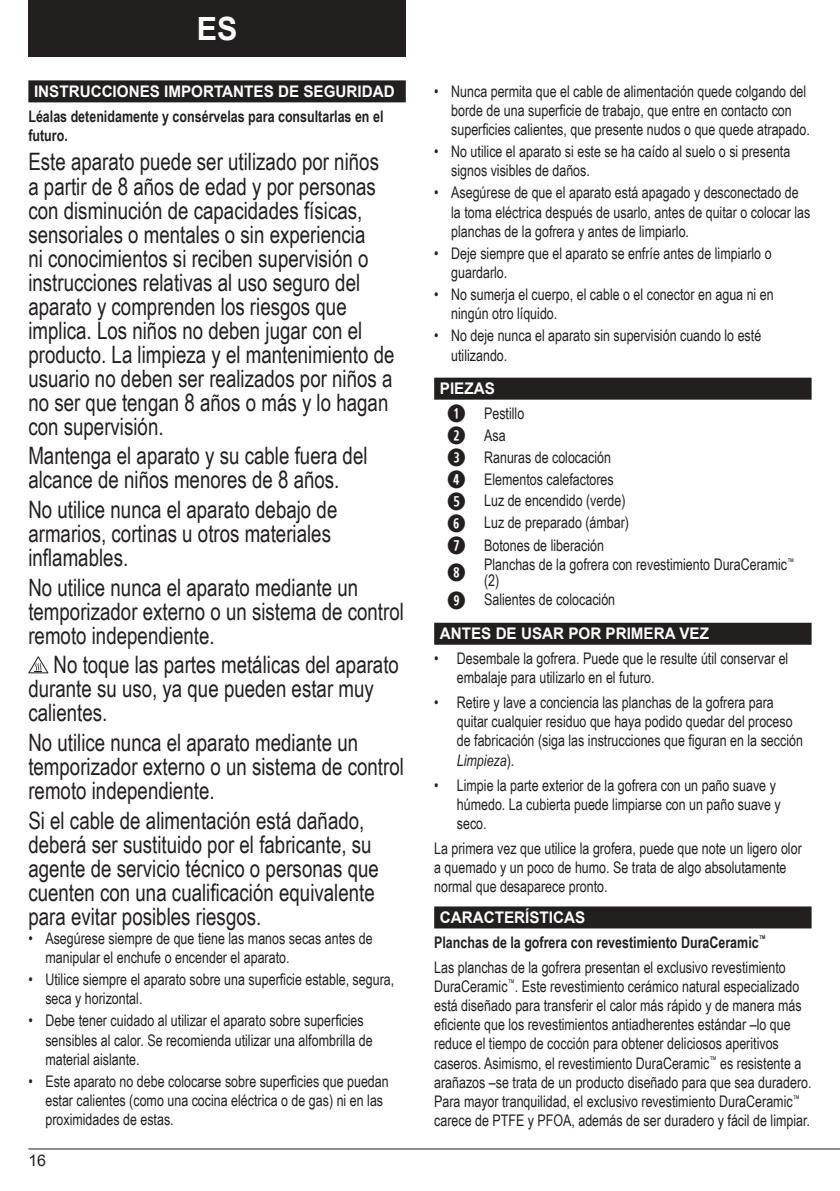
<style>
.page{position:relative;width:840px;height:1191px;background:#fff}
.page>*{position:absolute;margin:0;border:0;box-sizing:border-box;transform-origin:0 0}
.t1{font:700 32px "Arial";color:#fff;scale:.95 1}
.t2{font:24px/24px "Arial Narrow";color:#241f1f;scale:.95 1}
.t3{font:700 24px "Combi Numerals Pro";color:#241f1f;scale:.95 1}
.t4{font:16px/19.2px "Arial Narrow";color:#241f1f;scale:.95 1}
.t5{font:700 16px "Arial";color:#fff;scale:.95 1}
.t6{font:700 16px/19.2px "Arial Narrow";color:#241f1f;scale:.95 1}
.t7{font:16px "Arial";color:#241f1f}
.s1{font-family:"Combi Numerals Pro";font-weight:700;font-size:24px}
.s2{font-style:italic}
.s3{font-weight:700}
</style>
<div class="page">
<hr style="left:28px;top:1148px;width:811px;height:1px;background:#241f1f">
<div style="left:28px;top:80px;width:377px;height:22px;background:#241f1f"></div>
<svg style="left:28px;top:656px;width:20px;height:17px"></svg>
<div style="left:434px;top:378px;width:377px;height:22px;background:#241f1f"></div>
<div style="left:434px;top:623px;width:377px;height:22px;background:#241f1f"></div>
<div style="left:434px;top:906px;width:377px;height:22px;background:#241f1f"></div>
<div style="left:28px;top:0;width:377px;height:57px;background:#241f1f"></div>
<h1 class="t1" style="left:197px;top:7px;width:44px">ES</h1>
<p class="t5" style="left:34px;top:80px;width:381px">INSTRUCCIONES IMPORTANTES DE SEGURIDAD</p>
<p class="t6" style="left:28px;top:106px;width:375px">Léalas detenidamente y consérvelas para consultarlas en el futuro.</p>
<p class="t2" style="left:28px;top:149px;width:387px">Este aparato puede ser utilizado por niños a partir de 8 años de edad y por personas con disminución de capacidades físicas, sensoriales o mentales o sin experiencia<br>ni conocimientos si reciben supervisión o instrucciones relativas al uso seguro del aparato y comprenden los riesgos que implica. Los niños no deben jugar con el producto. La limpieza y el mantenimiento de usuario no deben ser realizados por niños a no ser que tengan 8 años o más y lo hagan con supervisión.</p>
<h2 class="t2" style="left:28px;top:443px;width:358px">Mantenga el aparato y su cable fuera del alcance de niños menores de 8 años.</h2>
<h2 class="t2" style="left:28px;top:496px;width:326px">No utilice nunca el aparato debajo de armarios, cortinas u otros materiales inflamables.</h2>
<h2 class="t2" style="left:28px;top:574px;width:396px">No utilice nunca el aparato mediante un temporizador externo o un sistema de control remoto independiente.</h2>
<h2 class="t2" style="left:28px;top:652px;width:391px;text-indent:25px">No toque las partes metálicas del aparato durante su uso, ya que pueden estar muy calientes.</h2>
<h2 class="t2" style="left:28px;top:729px;width:396px">No utilice nunca el aparato mediante un temporizador externo o un sistema de control remoto independiente.</h2>
<h2 class="t2" style="left:28px;top:807px;width:370px">Si el cable de alimentación está dañado, deberá ser sustituido por el fabricante, su agente de servicio técnico o personas que cuenten con una cualificación equivalente para evitar posibles riesgos.</h2>
<p class="t4" style="left:45px;top:928px;width:346px;text-indent:-17px">• Asegúrese siempre de que tiene las manos secas antes de manipular el enchufe o encender el aparato.</p>
<p class="t4" style="left:45px;top:969px;width:368px;text-indent:-17px">• Utilice siempre el aparato sobre una superficie estable, segura, seca y horizontal.</p>
<p class="t4" style="left:45px;top:1010px;width:346px;text-indent:-17px">• Debe tener cuidado al utilizar el aparato sobre superficies sensibles al calor. Se recomienda utilizar una alfombrilla de material aislante.</p>
<p class="t4" style="left:45px;top:1071px;width:363px;text-indent:-17px">• Este aparato no debe colocarse sobre superficies que puedan estar calientes (como una cocina eléctrica o de gas) ni en las proximidades de estas.</p>
<p class="t7" style="left:28px;top:1150px;width:19px">16</p>
<p class="t4" style="left:451px;top:81px;width:379px;text-indent:-17px">• Nunca permita que el cable de alimentación quede colgando del borde de una superficie de trabajo, que entre en contacto con superficies calientes, que presente nudos o que quede atrapado.</p>
<p class="t4" style="left:451px;top:141px;width:358px;text-indent:-17px">• No utilice el aparato si este se ha caído al suelo o si presenta signos visibles de daños.</p>
<p class="t4" style="left:451px;top:183px;width:379px;text-indent:-17px">• Asegúrese de que el aparato está apagado y desconectado de la toma eléctrica después de usarlo, antes de quitar o colocar las planchas de la gofrera y antes de limpiarlo.</p>
<p class="t4" style="left:451px;top:243px;width:338px;text-indent:-17px">• Deje siempre que el aparato se enfríe antes de limpiarlo o guardarlo.</p>
<p class="t4" style="left:451px;top:284px;width:341px;text-indent:-17px">• No sumerja el cuerpo, el cable o el conector en agua ni en ningún otro líquido.</p>
<p class="t4" style="left:451px;top:325px;width:328px;text-indent:-17px">• No deje nunca el aparato sin supervisión cuando lo esté utilizando.</p>
<p class="t5" style="left:439px;top:378px;width:59px">PIEZAS</p>
<p class="t4" style="left:447px;top:401px;width:193px;line-height:22px"><span class="s1">Q</span> Pestillo<br><span class="s1">W</span> Asa<br><span class="s1">E</span> Ranuras de colocación<br><span class="s1">R</span> Elementos calefactores<br><span class="s1">T</span> Luz de encendido (verde)<br><span class="s1">Y</span> Luz de preparado (ámbar)<br><span class="s1">U</span> Botones de liberación</p>
<h2 class="t3" style="left:447px;top:564px;width:21px">I</h2>
<p class="t4" style="left:484px;top:556px;width:328px;line-height:16px">Planchas de la gofrera con revestimiento DuraCeramic<sup>™ </sup>(2)</p>
<p class="t4" style="left:447px;top:589px;width:178px"><span class="s1">O</span> Salientes de colocación</p>
<p class="t5" style="left:439px;top:623px;width:284px">ANTES DE USAR POR PRIMERA VEZ</p>
<p class="t4" style="left:456px;top:648px;width:350px;text-indent:-23px">• Desembale la gofrera. Puede que le resulte útil conservar el embalaje para utilizarlo en el futuro.</p>
<p class="t4" style="left:456px;top:692px;width:365px;text-indent:-23px">• Retire y lave a conciencia las planchas de la gofrera para quitar cualquier residuo que haya podido quedar del proceso de fabricación (siga las instrucciones que figuran en la sección <span class="s2">Limpieza</span>).</p>
<p class="t4" style="left:456px;top:774px;width:342px;text-indent:-23px">• Limpie la parte exterior de la gofrera con un paño suave y húmedo. La cubierta puede limpiarse con un paño suave y seco.</p>
<p class="t4" style="left:434px;top:838px;width:388px">La primera vez que utilice la grofera, puede que note un ligero olor a quemado y un poco de humo. Se trata de algo absolutamente normal que desaparece pronto.</p>
<p class="t5" style="left:439px;top:906px;width:154px">CARACTERÍSTICAS</p>
<p class="t4" style="left:434px;top:929px;width:371px;line-height:24.8px"><span class="s3">Planchas de la gofrera con revestimiento DuraCeramic</span><sup>™<br></sup>Las planchas de la gofrera presentan el exclusivo revestimiento</p>
<p class="t4" style="left:434px;top:976px;width:398px">DuraCeramic<sup>™</sup>. Este revestimiento cerámico natural especializado está diseñado para transferir el calor más rápido y de manera más eficiente que los revestimientos antiadherentes estándar –lo que reduce el tiempo de cocción para obtener deliciosos aperitivos caseros. Asimismo, el revestimiento DuraCeramic<sup>™</sup> es resistente a arañazos –se trata de un producto diseñado para que sea duradero.<br>Para mayor tranquilidad, el exclusivo revestimiento DuraCeramic<sup>™ </sup>carece de PTFE y PFOA, además de ser duradero y fácil de limpiar.</p>
</div>
